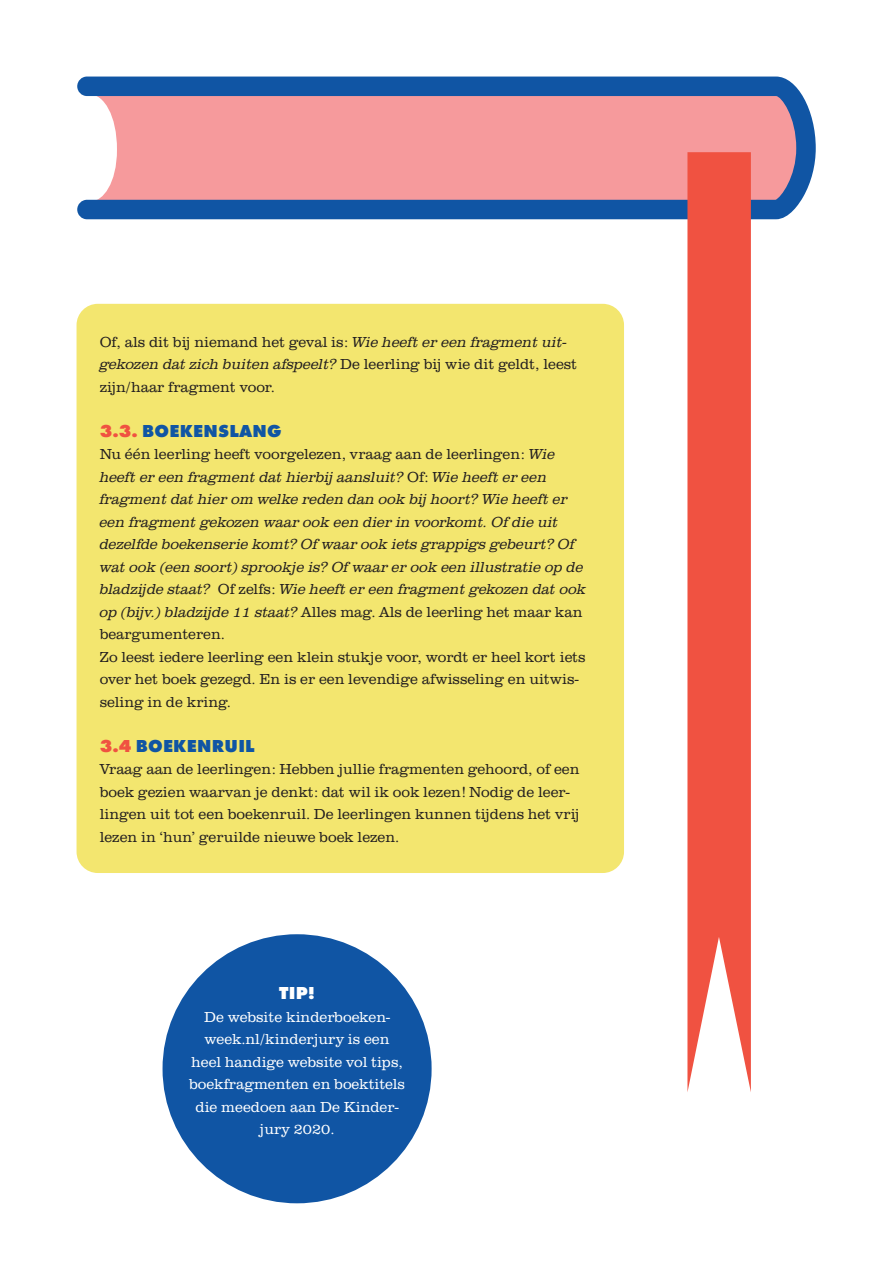
<style>
.page{position:relative;width:893px;height:1263px;background:#fff}
.page>*{position:absolute;margin:0;border:0;box-sizing:border-box;transform-origin:0 0}
.body{font:800 18px "Futura PT";letter-spacing:.01em;color:#1055a4}
.subkop{font:800 18px "Futura PT";color:#fff}
.body-2{font:italic 300 15px/22.5px "Clarendon URW";color:#231f20}
.body-3{font:300 15px/22.5px "Clarendon URW";color:#231f20}
.body-4{font:300 15px/22.5px "Clarendon URW";color:#fff;text-align:center}
.s1{font-style:italic}
.s2{color:#f05241}
.s3{font-style:normal}
</style>
<div class="page">
<div style="left:77px;top:304px;width:547px;height:569px;background:#f3e66f;border-radius:21px"></div>
<div style="left:163px;top:934px;width:269px;height:269px;background:#1055a4;border-radius:50%"></div>
<svg style="left:77px;top:77px;width:739px;height:142px;background:#b78ca3"></svg>
<svg style="left:687px;top:152px;width:64px;height:940px;background:#f16152"></svg>
<p class="body-3" style="left:100px;top:330px;width:479px">Of, als dit bij niemand het geval is: <span class="s1">Wie heeft er een fragment uit&shy;gekozen dat zich buiten afspeelt?</span> De leerling bij wie dit geldt, leest zijn/haar fragment voor.</p>
<p class="body" style="left:100px;top:419px;width:183px"><span class="s2">3.3.</span> BOEKENSLANG</p>
<p class="body-2" style="left:100px;top:443px;width:488px"><span class="s3">Nu één leerling heeft voorgelezen, vraag aan de leerlingen:</span> Wie heeft er een fragment dat hierbij aansluit? <span class="s3">Of:</span> Wie heeft er een fragment dat hier om welke reden dan ook bij hoort? Wie heeft er een fragment gekozen waar ook een dier in voorkomt. Of die uit dezelfde boekenserie komt? Of waar ook iets grappigs gebeurt? Of wat ook (een soort) sprookje is? Of waar er ook een illustratie op de bladzijde staat? <span class="s3">Of zelfs:</span> Wie heeft er een fragment gekozen dat ook op (bijv.) bladzijde 11 staat? <span class="s3">Alles mag. Als de leerling het maar kan beargumenteren.<br>Zo leest iedere leerling een klein stukje voor, wordt er heel kort iets over het boek gezegd. En is er een levendige afwisseling en uitwis&shy;seling in de kring.</span></p>
<p class="body" style="left:100px;top:734px;width:157px"><span class="s2">3.4</span> BOEKENRUIL</p>
<p class="body-3" style="left:100px;top:757px;width:481px">Vraag aan de leerlingen: Hebben jullie fragmenten gehoord, of een boek gezien waarvan je denkt: dat wil ik ook lezen! Nodig de leer&shy;lingen uit tot een boekenruil. De leerlingen kunnen tijdens het vrij lezen in ‘hun’ geruilde nieuwe boek lezen.</p>
<p class="subkop" style="left:279px;top:982px;width:38px">TIP!</p>
<p class="body-4" style="left:189px;top:1005px;width:217px">De website kinderboeken&shy;week.nl/kinderjury is een heel handige website vol tips, boekfragmenten en boektitels die meedoen aan De Kinder&shy;jury 2020.</p>
</div>
